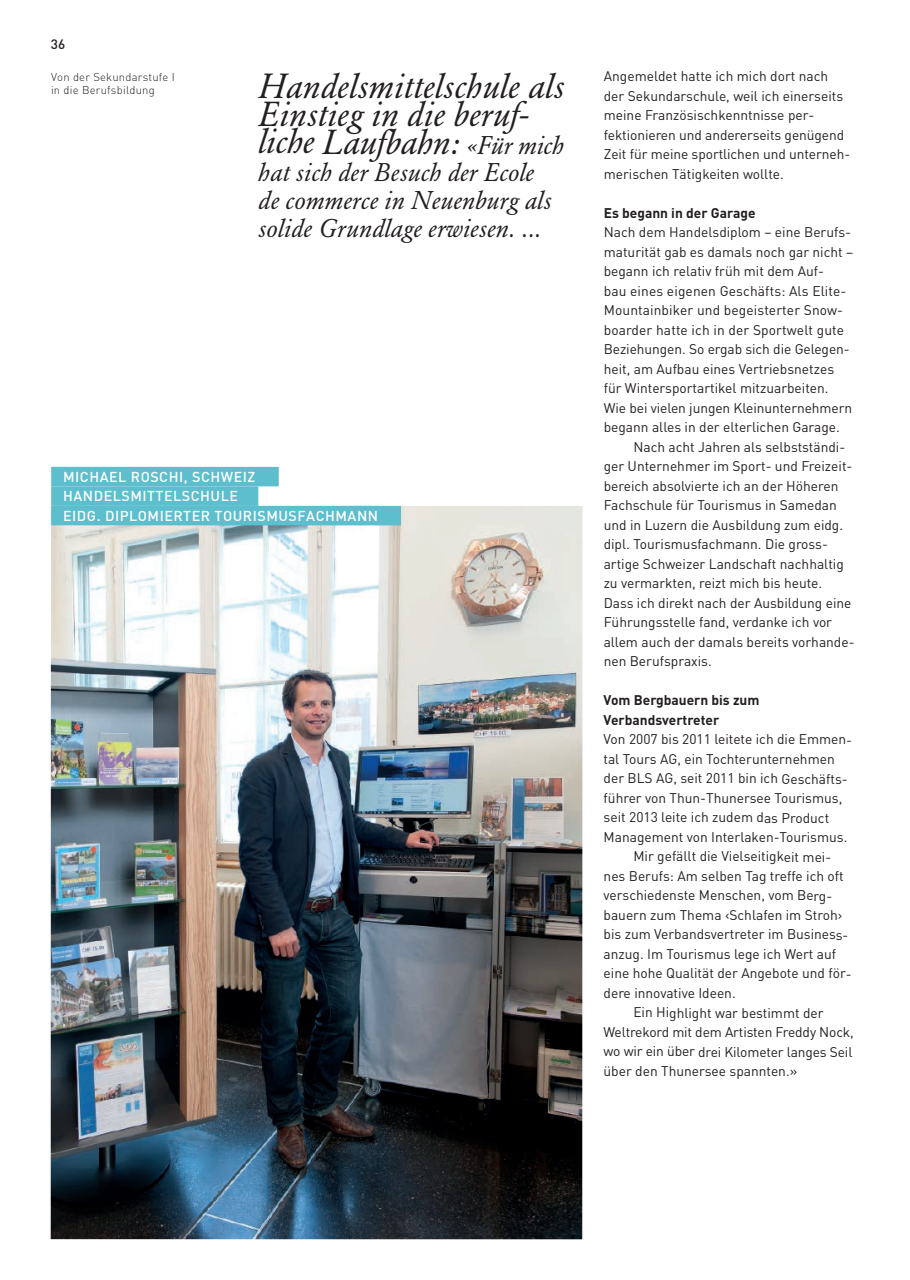
<style>
.page{position:relative;width:910px;height:1280px;background:#fff}
.page>*{position:absolute;margin:0;border:0;box-sizing:border-box;transform-origin:0 0}
.t1{font:italic 34.5px/27.8px "Garamond BE";letter-spacing:.01em;color:#231f20}
.t2{font:italic 25.5px/27.8px "Garamond BE";letter-spacing:.01em;color:#231f20}
.t3{font:500 14.25px/19.5px "DIN";letter-spacing:.035em;color:#fff}
.t4{font:13.95px/19.5px "DIN";color:#231f20}
.t5{font:700 13.95px/19.5px "DIN";color:#231f20}
.t6{font:500 13.5px "DIN";color:#231f20}
.t7{font:300 11.25px/12.8px "DIN";letter-spacing:.02em;color:#231f20}
.s1{font-size:25.5px}
</style>
<div class="page">
<img style="left:51px;top:506px;width:531px;height:733px">
<div style="left:51px;top:467px;width:228px;height:19px;background:#5dbece"></div>
<div style="left:51px;top:486px;width:207px;height:20px;background:#5dbece"></div>
<div style="left:51px;top:506px;width:350px;height:19px;background:#5dbece"></div>
<p class="t6" style="left:51px;top:36px;width:16px">36</p>
<p class="t7" style="left:51px;top:71px;width:125px">Von der Sekundarstufe I in die Berufsbildung</p>
<h1 class="t1" style="left:258px;top:72px;width:307px">Handelsmittelschule als<br>Einstieg in die beruf&shy;liche Laufbahn: <span class="s1">«Für mich</span></h1>
<h2 class="t2" style="left:258px;top:159px;width:295px">hat sich der Besuch der Ecole de commerce in Neuenburg als solide Grundlage erwiesen. ...</h2>
<p class="t3" style="left:63px;top:467px;width:316px">MICHAEL ROSCHI, SCHWEIZ<br>HANDELSMITTELSCHULE<br>EIDG. DIPLOMIERTER TOURISMUSFACHMANN</p>
<p class="t4" style="left:604px;top:66px;width:248px">Angemeldet hatte ich mich dort nach der Sekundarschule, weil ich einerseits meine Französischkenntnisse per&shy;fektionieren und andererseits genügend Zeit für meine sportlichen und unterneh&shy;merischen Tätigkeiten wollte.</p>
<p class="t5" style="left:604px;top:202px;width:153px">Es begann in der Garage</p>
<p class="t4" style="left:604px;top:222px;width:249px">Nach dem Handelsdiplom – eine Berufs-</p>
<p class="t4" style="left:604px;top:242px;width:251px">maturität gab es damals noch gar nicht –</p>
<p class="t4" style="left:604px;top:261px;width:222px">begann ich relativ früh mit dem Auf-</p>
<p class="t4" style="left:604px;top:281px;width:244px">bau eines eigenen Geschäfts: Als Elite-</p>
<p class="t4" style="left:604px;top:300px;width:239px">Mountainbiker und begeisterter Snow-</p>
<p class="t4" style="left:604px;top:320px;width:242px">boarder hatte ich in der Sportwelt gute</p>
<p class="t4" style="left:604px;top:339px;width:247px">Beziehungen. So ergab sich die Gelegen-</p>
<p class="t4" style="left:604px;top:359px;width:232px">heit, am Aufbau eines Vertriebsnetzes</p>
<p class="t4" style="left:604px;top:378px;width:226px">für Wintersportartikel mitzuarbeiten.</p>
<p class="t4" style="left:604px;top:398px;width:250px">Wie bei vielen jungen Kleinunternehmern</p>
<p class="t4" style="left:604px;top:417px;width:238px">begann alles in der elterlichen Garage.</p>
<p class="t4" style="left:633px;top:437px;width:213px">Nach acht Jahren als selbstständi-</p>
<p class="t4" style="left:604px;top:456px;width:250px">ger Unternehmer im Sport- und Freizeit-</p>
<p class="t4" style="left:604px;top:476px;width:236px">bereich absolvierte ich an der Höheren</p>
<p class="t4" style="left:604px;top:495px;width:235px">Fachschule für Tourismus in Samedan</p>
<p class="t4" style="left:604px;top:515px;width:241px">und in Luzern die Ausbildung zum eidg.</p>
<p class="t4" style="left:604px;top:534px;width:226px">dipl. Tourismusfachmann. Die gross-</p>
<p class="t4" style="left:604px;top:554px;width:242px">artige Schweizer Landschaft nachhaltig</p>
<p class="t4" style="left:604px;top:573px;width:220px">zu vermarkten, reizt mich bis heute.</p>
<p class="t4" style="left:604px;top:593px;width:249px">Dass ich direkt nach der Ausbildung eine</p>
<p class="t4" style="left:604px;top:612px;width:230px">Führungsstelle fand, verdanke ich vor</p>
<p class="t4" style="left:604px;top:632px;width:252px">allem auch der damals bereits vorhande-</p>
<p class="t4" style="left:604px;top:651px;width:110px">nen Berufspraxis.</p>
<p class="t5" style="left:604px;top:690px;width:157px">Vom Bergbauern bis zum<br>Verbandsvertreter</p>
<p class="t4" style="left:604px;top:729px;width:250px">Von 2007 bis 2011 leitete ich die Emmen-</p>
<p class="t4" style="left:604px;top:749px;width:233px">tal Tours AG, ein Tochterunternehmen</p>
<p class="t4" style="left:604px;top:768px;width:246px">der BLS AG, seit 2011 bin ich Geschäfts-</p>
<p class="t4" style="left:604px;top:788px;width:240px">führer von Thun-Thunersee Tourismus,</p>
<p class="t4" style="left:604px;top:807px;width:227px">seit 2013 leite ich zudem das Product</p>
<p class="t4" style="left:604px;top:827px;width:245px">Management von Interlaken-Tourismus.</p>
<p class="t4" style="left:633px;top:846px;width:199px">Mir gefällt die Vielseitigkeit mei-</p>
<p class="t4" style="left:604px;top:866px;width:242px">nes Berufs: Am selben Tag treffe ich oft</p>
<p class="t4" style="left:604px;top:885px;width:230px">verschiedenste Menschen, vom Berg-</p>
<p class="t4" style="left:604px;top:905px;width:240px">bauern zum Thema ‹Schlafen im Stroh›</p>
<p class="t4" style="left:604px;top:924px;width:246px">bis zum Verbandsvertreter im Business-</p>
<p class="t4" style="left:604px;top:944px;width:234px">anzug. Im Tourismus lege ich Wert auf</p>
<p class="t4" style="left:604px;top:963px;width:250px">eine hohe Qualität der Angebote und för-</p>
<p class="t4" style="left:604px;top:983px;width:134px">dere innovative Ideen.</p>
<p class="t4" style="left:633px;top:1002px;width:192px">Ein Highlight war bestimmt der</p>
<p class="t4" style="left:604px;top:1022px;width:252px">Weltrekord mit dem Artisten Freddy Nock,</p>
<p class="t4" style="left:604px;top:1041px;width:250px">wo wir ein über drei Kilometer langes Seil</p>
<p class="t4" style="left:604px;top:1061px;width:195px">über den Thunersee spannten.»</p>
</div>
